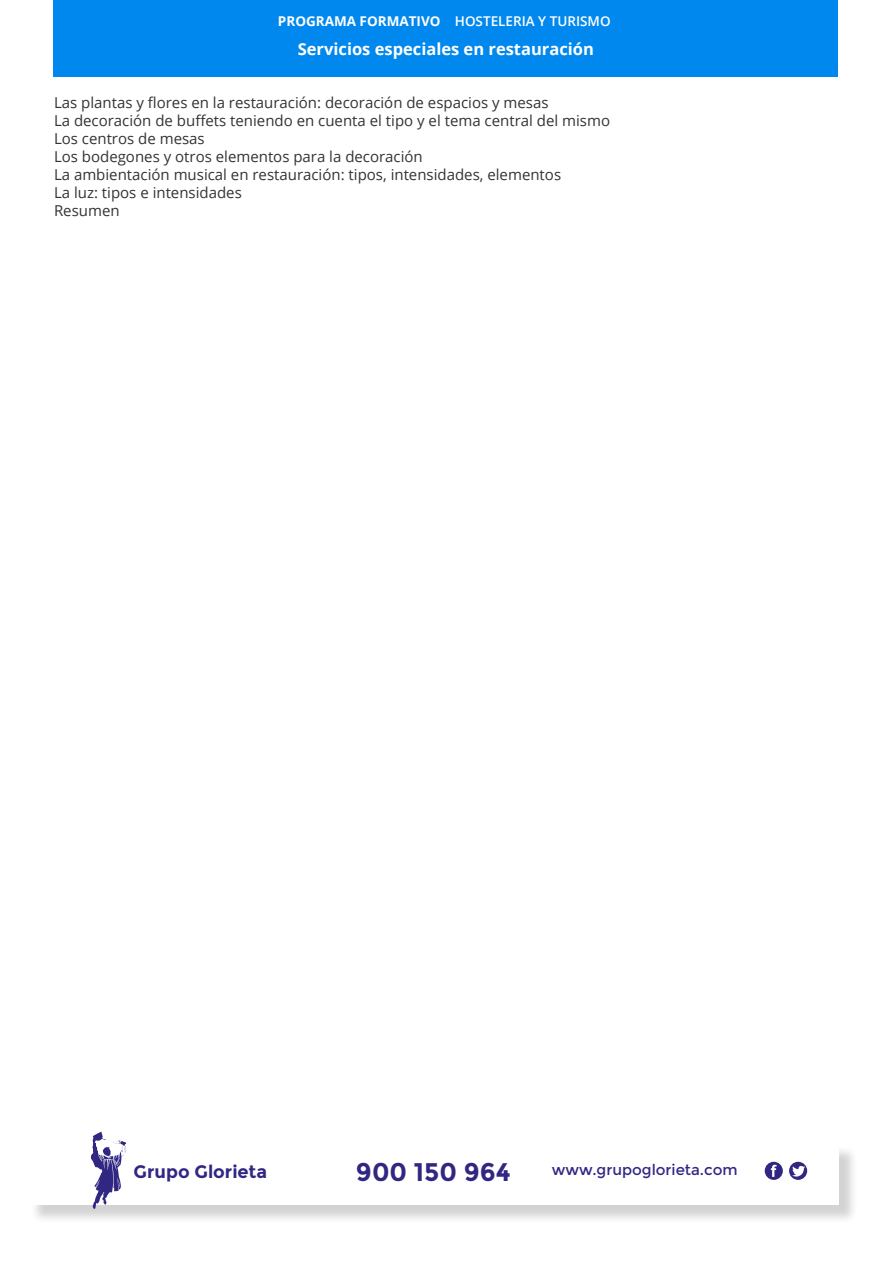
<style>
.page{position:relative;width:893px;height:1263px;background:#fff}
.page>*{position:absolute;margin:0;border:0;box-sizing:border-box;transform-origin:0 0}
.t1{font:700 25.5px "Montserrat";color:#312783}
.t2{font:700 18px "Montserrat";color:#312783}
.t3{font:700 16.5px "Open Sans";color:#fff}
.t4{font:15px "Open Sans";color:#333}
.t5{font:15px "Montserrat";color:#312783}
.t6{font:600 13.5px "Open Sans";color:#fff}
.t7{font:700 13.5px "Open Sans";color:#fff}
</style>
<div class="page">
<div style="left:53px;top:0;width:785px;height:77px;background:#08e"></div>
<div style="left:30px;top:1145px;width:828px;height:79px;background:#231f20;opacity:.2"></div>
<div style="left:28px;top:1143px;width:811px;height:62px;background:#fff"></div>
<svg style="left:91px;top:1132px;width:35px;height:77px"></svg>
<div style="left:765px;top:1162px;width:18px;height:18px;background:#312783;border-radius:50%"></div>
<svg style="left:771px;top:1165px;width:6px;height:12px"></svg>
<div style="left:789px;top:1162px;width:18px;height:18px;background:#312783;border-radius:50%"></div>
<svg style="left:792px;top:1166px;width:13px;height:11px"></svg>
<p class="t7" style="left:278px;top:11px;width:164px">PROGRAMA FORMATIVO</p>
<p class="t6" style="left:455px;top:12px;width:157px">HOSTELERIA Y TURISMO</p>
<p class="t3" style="left:298px;top:37px;width:298px">Servicios especiales en restauración</p>
<p class="t4" style="left:54px;top:92px;width:496px">Las plantas y flores en la restauración: decoración de espacios y mesas</p>
<p class="t4" style="left:54px;top:110px;width:558px">La decoración de buffets teniendo en cuenta el tipo y el tema central del mismo</p>
<p class="t4" style="left:54px;top:128px;width:152px">Los centros de mesas</p>
<p class="t4" style="left:54px;top:146px;width:370px">Los bodegones y otros elementos para la decoración</p>
<p class="t4" style="left:54px;top:164px;width:509px">La ambientación musical en restauración: tipos, intensidades, elementos</p>
<p class="t4" style="left:54px;top:182px;width:189px">La luz: tipos e intensidades</p>
<p class="t4" style="left:54px;top:200px;width:67px">Resumen</p>
<p class="t2" style="left:134px;top:1161px;width:135px">Grupo Glorieta</p>
<p class="t1" style="left:356px;top:1157px;width:156px">900 150 964</p>
<p class="t5" style="left:552px;top:1161px;width:187px">www.grupoglorieta.com</p>
</div>
